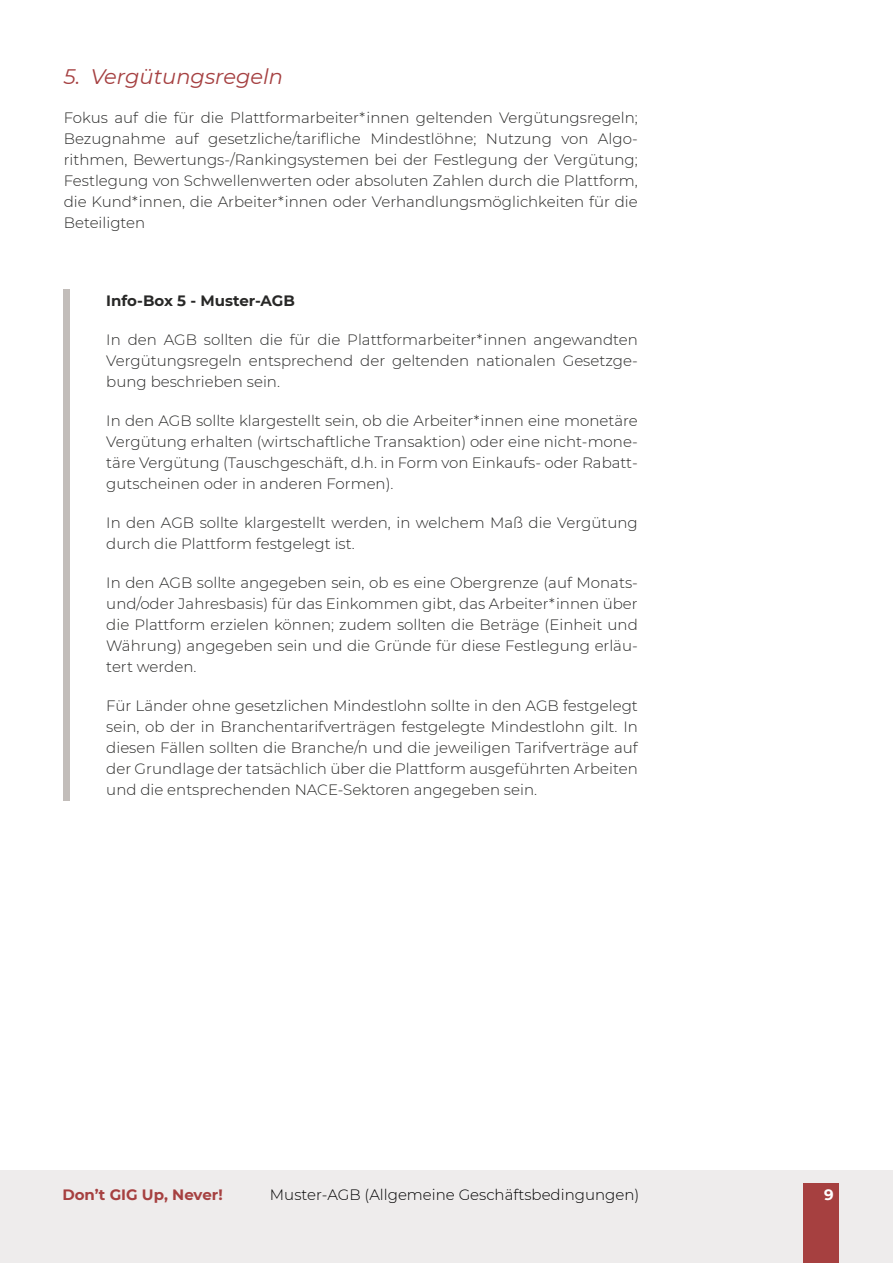
<style>
.page{position:relative;width:893px;height:1263px;background:#fff}
.page>*{position:absolute;margin:0;border:0;box-sizing:border-box;transform-origin:0 0}
.t1{font:italic 21px "Montserrat";color:#a54041}
.t2{font:300 15px/21px "Montserrat";color:#282827;text-align:justify}
.t3{font:300 15px "Montserrat";color:#000}
.t4{font:700 15px "Montserrat";color:#282827}
.t5{font:700 15px "Montserrat";color:#a64040}
.t6{font:700 15px "Montserrat";color:#fff}
</style>
<div class="page">
<div style="left:0;top:1170px;width:893px;height:93px;background:#eeecec"></div>
<div style="left:804px;top:1183px;width:35px;height:80px;background:#a64040"></div>
<div style="left:64px;top:289px;width:6px;height:511px;background:#c2bdba"></div>
<h1 class="t1" style="left:64px;top:62px;width:221px">5. Vergütungsregeln</h1>
<p class="t2" style="left:64px;top:107px;width:576px">Fokus auf die für die Plattformarbeiter*innen geltenden Vergütungsregeln; Bezugnahme auf gesetzliche/tarifliche Mindestlöhne; Nutzung von Algo&shy;rithmen, Bewertungs-/Rankingsystemen bei der Festlegung der Vergütung; Festlegung von Schwellenwerten oder absoluten Zahlen durch die Plattform, die Kund*innen, die Arbeiter*innen oder Verhandlungsmöglichkeiten für die Beteiligten</p>
<p class="t4" style="left:106px;top:290px;width:190px">Info-Box 5 - Muster-AGB</p>
<p class="t2" style="left:106px;top:329px;width:533px">In den AGB sollten die für die Plattformarbeiter*innen angewandten Vergütungsregeln entsprechend der geltenden nationalen Gesetzge&shy;bung beschrieben sein.</p>
<p class="t2" style="left:106px;top:410px;width:533px">In den AGB sollte klargestellt sein, ob die Arbeiter*innen eine monetäre Vergütung erhalten (wirtschaftliche Transaktion) oder eine nicht-mone&shy;täre Vergütung (Tauschgeschäft, d.h. in Form von Einkaufs- oder Rabatt&shy;gutscheinen oder in anderen Formen).</p>
<p class="t2" style="left:106px;top:512px;width:533px">In den AGB sollte klargestellt werden, in welchem Maß die Vergütung durch die Plattform festgelegt ist.</p>
<p class="t2" style="left:106px;top:572px;width:533px">In den AGB sollte angegeben sein, ob es eine Obergrenze (auf Monats&shy;und/oder Jahresbasis) für das Einkommen gibt, das Arbeiter*innen über die Plattform erzielen können; zudem sollten die Beträge (Einheit und Währung) angegeben sein und die Gründe für diese Festlegung erläu&shy;tert werden.</p>
<p class="t2" style="left:106px;top:695px;width:533px">Für Länder ohne gesetzlichen Mindestlohn sollte in den AGB festgelegt sein, ob der in Branchentarifverträgen festgelegte Mindestlohn gilt. In diesen Fällen sollten die Branche/n und die jeweiligen Tarifverträge auf der Grundlage der tatsächlich über die Plattform ausgeführten Arbeiten und die entsprechenden NACE-Sektoren angegeben sein.</p>
<p class="t5" style="left:62px;top:1184px;width:162px">Don’t GIG Up, Never!</p>
<p class="t3" style="left:270px;top:1185px;width:371px">Muster-AGB (Allgemeine Geschäftsbedingungen)</p>
<p class="t6" style="left:824px;top:1183px;width:11px">9</p>
</div>
